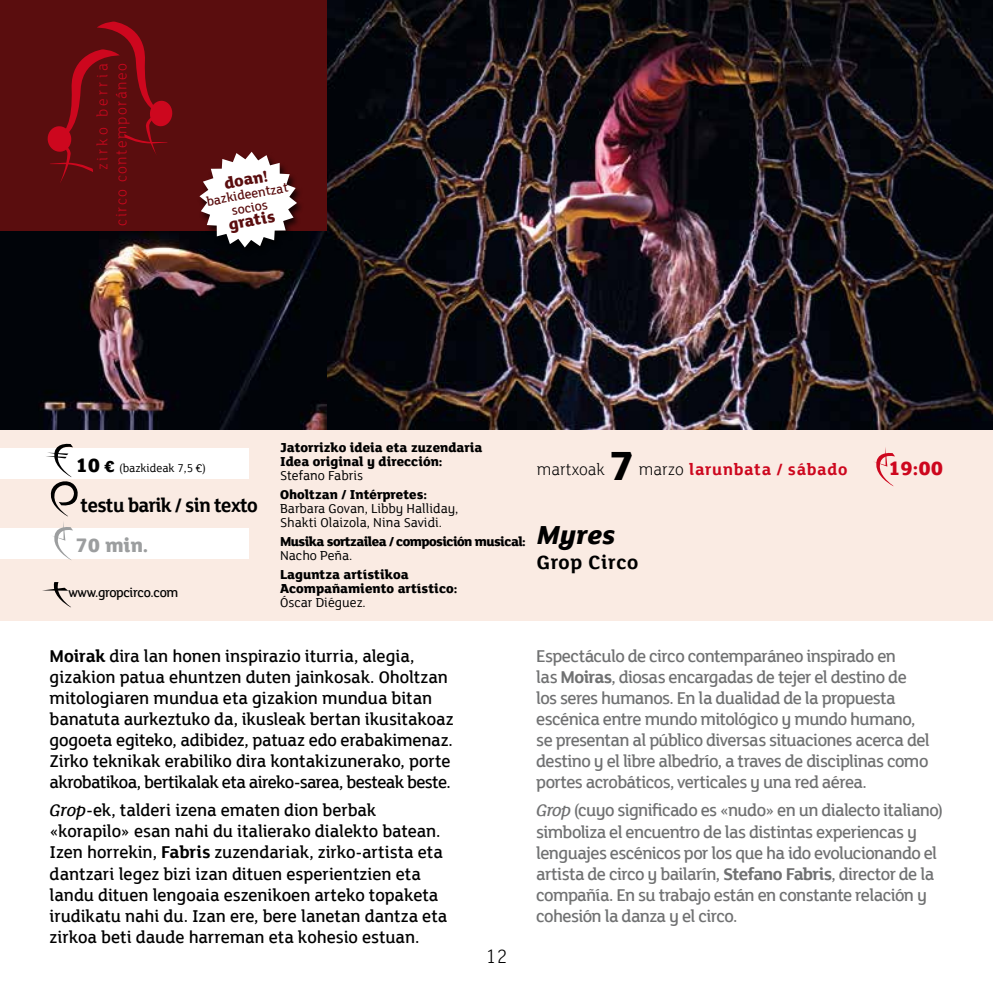
<style>
.page{position:relative;width:993px;height:993px;background:#fff}
.page>*{position:absolute;margin:0;border:0;box-sizing:border-box;transform-origin:0 0}
.t1{font:800 43.75px "FS Lola";color:#000}
.t2{font:italic 800 28px "FS Lola";color:#000}
.t3{font:700 21px "FS Lola";letter-spacing:-.03em;color:#000;scale:.95 1}
.t4{font:700 21px "FS Lola";letter-spacing:.03em;color:#000}
.t5{font:800 21px "FS Lola";color:#9c9e9f}
.t6{font:800 21px "FS Lola";color:#cd071e}
.t7{font:300 21px "FS Lola";color:#000}
.t8{font:500 18.38px/21px "FS Lola";letter-spacing:-.01em;color:#000}
.t9{font:500 18.38px/21px "FS Lola";letter-spacing:-.035em;color:#707172}
.t10{font:700 17.5px "FS Lola";letter-spacing:.04em;color:#cd071e}
.t11{font:300 17.5px "FS Lola";color:#000}
.t12{font:800 17.15px "FS Lola";color:#5a0d0e}
.t13{font:300 15.75px/18.9px "FS Lola";letter-spacing:.09em;color:#cd071e;text-align:right}
.t14{font:800 14px/14px "FS Lola";color:#000}
.t15{font:14px/14px "FS Lola";color:#000}
.t16{font:800 14px "FS Lola";letter-spacing:-.04em;color:#000}
.t17{font:500 14px "FS Lola";letter-spacing:-.025em;color:#000}
.t18{font:500 13.65px/13.7px "FS Lola";color:#5a0d0e;text-align:center}
.t19{font:12.25px "FS Lola";color:#000}
.s1{font-weight:800;font-size:21px}
.s2{font-weight:800;font-size:17.5px}
.s3{font-weight:300;color:#000}
.s4{font-weight:700}
.s5{font-style:italic}
</style>
<div class="page">
<hr style="left:992px;top:0;width:1px;height:620px;background:#faebe3">
<hr style="left:992px;top:0;width:1px;height:429px;background:#5a0d0e">
<div style="left:0;top:0;width:992px;height:620px;background:#faebe3"></div>
<div style="left:0;top:0;width:992px;height:428px;background:#5a0d0e"></div>
<div style="left:0;top:448px;width:248px;height:31px;background:#fff"></div>
<div style="left:0;top:528px;width:248px;height:31px;background:#fff"></div>
<svg style="left:46px;top:443px;width:32px;height:117px"></svg>
<svg style="left:42px;top:582px;width:29px;height:25px"></svg>
<svg style="left:874px;top:447px;width:20px;height:39px"></svg>
<img style="left:0;top:231px;width:327px;height:198px">
<img style="left:327px;top:0;width:665px;height:429px">
<svg style="left:47px;top:22px;width:126px;height:161px"></svg>
<div style="left:197px;top:151px;width:107px;height:105px;background:#000;opacity:.75"></div>
<svg style="left:199px;top:152px;width:98px;height:95px"></svg>
<p class="t13" style="left:92px;top:225px;width:163px;rotate:-90deg">zirko berria<br>circo contemporáneo</p>
<p class="t12" style="left:222px;top:171px;width:46px;rotate:-10deg">doan!</p>
<p class="t18" style="left:205px;top:194px;width:84px;rotate:-10deg">bazkideentzat socios</p>
<p class="t12" style="left:227px;top:212px;width:48px;rotate:-10deg">gratis</p>
<p class="t19" style="left:75px;top:459px;width:132px"><span class="s1">10</span> <span class="s2">€</span> (bazkideak 7,5 €)</p>
<p class="t3" style="left:81px;top:490px;width:188px">testu barik / sin texto</p>
<p class="t5" style="left:75px;top:530px;width:74px">70 min.</p>
<p class="t17" style="left:68px;top:583px;width:111px">www.gropcirco.com</p>
<p class="t14" style="left:280px;top:440px;width:204px">Jatorrizko ideia eta zuzendaria<br>Idea original y dirección:</p>
<p class="t15" style="left:280px;top:468px;width:84px">Stefano Fabris</p>
<p class="t14" style="left:280px;top:487px;width:148px">Oholtzan / Intérpretes:</p>
<p class="t15" style="left:280px;top:501px;width:180px">Barbara Govan, Libby Halliday,<br>Shakti Olaizola, Nina Savidi.</p>
<p class="t16" style="left:280px;top:532px;width:247px">Musika sortzailea / composición musical:</p>
<p class="t15" style="left:280px;top:548px;width:74px">Nacho Peña.</p>
<p class="t14" style="left:280px;top:567px;width:179px">Laguntza artístikoa<br>Acompañamiento artístico:</p>
<p class="t15" style="left:280px;top:595px;width:87px">Óscar Diéguez.</p>
<p class="t11" style="left:536px;top:458px;width:70px">martxoak</p>
<h1 class="t1" style="left:608px;top:435px;width:27px">7</h1>
<p class="t10" style="left:638px;top:457px;width:210px"><span class="s3">marzo</span> larunbata / sábado</p>
<p class="t6" style="left:887px;top:453px;width:56px">19:00</p>
<h2 class="t2" style="left:536px;top:515px;width:80px">Myres</h2>
<p class="t4" style="left:536px;top:547px;width:103px">Grop Circo</p>
<p class="t8" style="left:50px;top:644px;width:405px"><span class="s4">Moirak</span> dira lan honen inspirazio iturria, alegia, gizakion patua ehuntzen duten jainkosak. Oholtzan mitologiaren mundua eta gizakion mundua bitan banatuta aurkeztuko da, ikusleak bertan ikusitakoaz gogoeta egiteko, adibidez, patuaz edo erabakimenaz.<br>Zirko teknikak erabiliko dira kontakizunerako, porte akrobatikoa, bertikalak eta aireko-sarea, besteak beste.</p>
<p class="t8" style="left:50px;top:799px;width:399px"><span class="s5">Grop</span>-ek, talderi izena ematen dion berbak «korapilo» esan nahi du italierako dialekto batean.<br>Izen horrekin, <span class="s4">Fabris</span> zuzendariak, zirko-artista eta dantzari legez bizi izan dituen esperientzien eta landu dituen lengoaia eszenikoen arteko topaketa irudikatu nahi du. Izan ere, bere lanetan dantza eta zirkoa beti daude harreman eta kohesio estuan.</p>
<p class="t7" style="left:485px;top:942px;width:24px">12</p>
<p class="t9" style="left:536px;top:644px;width:395px">Espectáculo de circo contemparáneo inspirado en<br>las <span class="s4">Moiras</span>, diosas encargadas de tejer el destino de los seres humanos. En la dualidad de la propuesta escénica entre mundo mitológico y mundo humano, se presentan al público diversas situaciones acerca del destino y el libre albedrío, a traves de disciplinas como portes acrobáticos, verticales y una red aérea.</p>
<p class="t9" style="left:536px;top:799px;width:408px"><span class="s5">Grop</span> (cuyo significado es «nudo» en un dialecto italiano) simboliza el encuentro de las distintas experiencas y lenguajes escénicos por los que ha ido evolucionando el artista de circo y bailarín, <span class="s4">Stefano Fabris</span>, director de la compañía. En su trabajo están en constante relación y cohesión la danza y el circo.</p>
</div>
